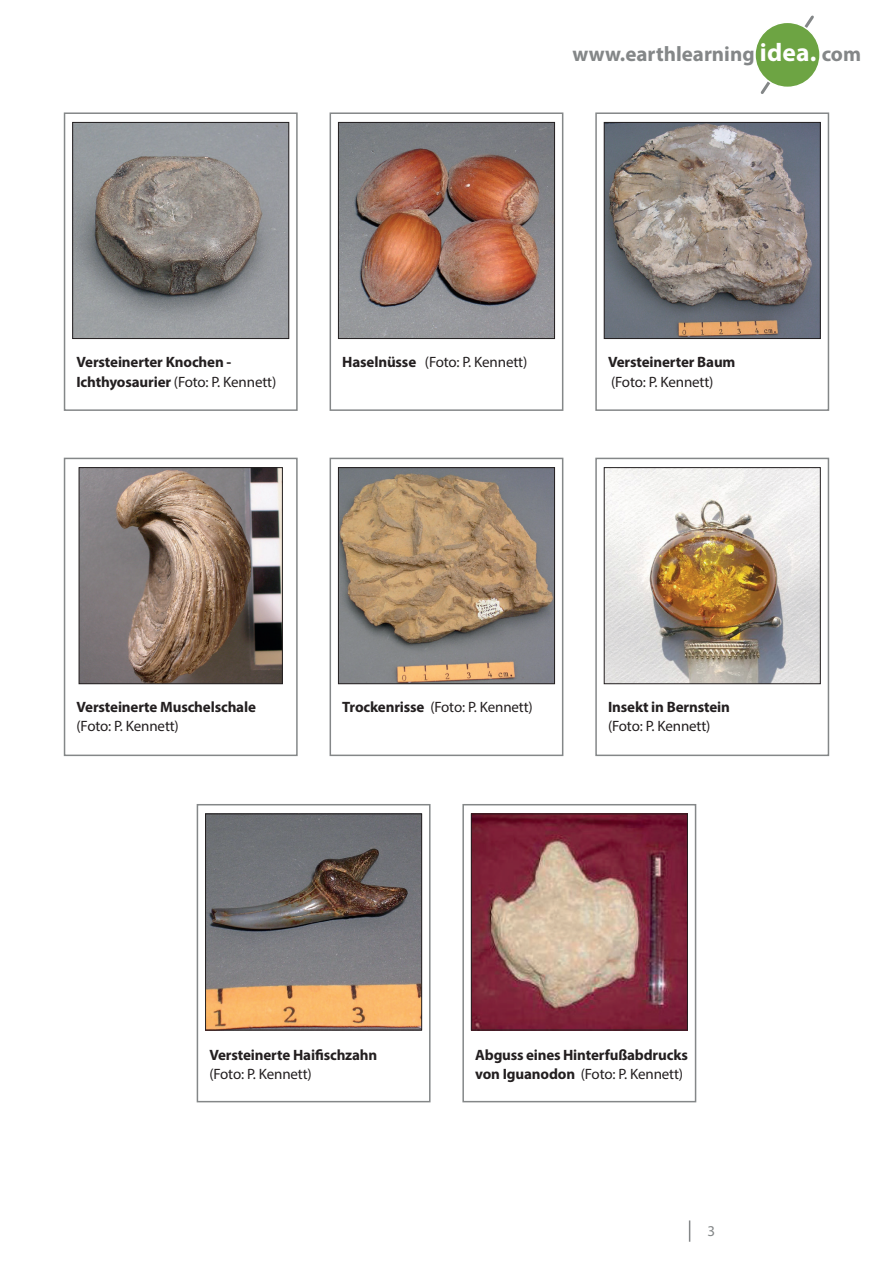
<style>
.page{position:relative;width:893px;height:1263px;background:#fff}
.page>*{position:absolute;margin:0;border:0;box-sizing:border-box;transform-origin:0 0}
.t1{font:700 21px "Myriad Pro";color:#848788}
.t2{font:700 15px/19.5px "Myriad Pro";letter-spacing:-.01em;color:#231f20}
.t3{font:15px "Myriad Pro";letter-spacing:-.01em;color:#231f20}
.t4{font:15px "Myriad Pro";color:#848788}
.s1{font-size:25.5px;color:#fff}
.s2{font-weight:400}
.s3{font-weight:700}
</style>
<div class="page">
<svg style="left:760px;top:15px;width:54px;height:79px"></svg>
<div style="left:755px;top:22px;width:65px;height:65px;background:#6da443;border-radius:50%"></div>
<div style="left:754px;top:22px;width:67px;height:66px;border:2px solid #fff;border-radius:50%"></div>
<svg style="left:689px;top:1220px;width:1px;height:22px"></svg>
<div style="left:64px;top:112px;width:234px;height:299px;border:2px solid #848788"></div>
<div style="left:330px;top:112px;width:233px;height:299px;border:2px solid #848788"></div>
<div style="left:595px;top:112px;width:234px;height:299px;border:2px solid #848788"></div>
<img style="left:74px;top:124px;width:213px;height:213px">
<div style="left:72px;top:122px;width:217px;height:217px;border:1px solid #231f20"></div>
<img style="left:340px;top:124px;width:213px;height:213px">
<div style="left:338px;top:122px;width:217px;height:217px;border:1px solid #231f20"></div>
<img style="left:606px;top:124px;width:213px;height:213px">
<div style="left:604px;top:122px;width:217px;height:217px;border:1px solid #231f20"></div>
<div style="left:64px;top:458px;width:234px;height:298px;border:2px solid #848788"></div>
<div style="left:330px;top:458px;width:233px;height:298px;border:2px solid #848788"></div>
<div style="left:595px;top:458px;width:234px;height:298px;border:2px solid #848788"></div>
<img style="left:81px;top:469px;width:200px;height:213px">
<div style="left:79px;top:467px;width:204px;height:217px;border:1px solid #231f20"></div>
<img style="left:340px;top:469px;width:213px;height:213px">
<div style="left:338px;top:467px;width:217px;height:217px;border:1px solid #231f20"></div>
<img style="left:606px;top:469px;width:213px;height:213px">
<div style="left:604px;top:467px;width:217px;height:217px;border:1px solid #231f20"></div>
<div style="left:197px;top:804px;width:234px;height:298px;border:2px solid #848788"></div>
<div style="left:462px;top:804px;width:234px;height:298px;border:2px solid #848788"></div>
<img style="left:207px;top:815px;width:213px;height:213px">
<div style="left:205px;top:813px;width:217px;height:217px;border:1px solid #231f20"></div>
<img style="left:473px;top:815px;width:213px;height:213px">
<div style="left:471px;top:813px;width:217px;height:217px;border:1px solid #231f20"></div>
<h1 class="t1" style="left:572px;top:41px;width:290px">www.earthlearning <span class="s1">idea.</span> com</h1>
<p class="t2" style="left:77px;top:352px;width:201px">Versteinerter Knochen -<br>Ichthyosaurier <span class="s2">(Foto: P. Kennett)</span></p>
<p class="t3" style="left:342px;top:353px;width:186px"><span class="s3">Haselnüsse</span> (Foto: P. Kennett)</p>
<p class="t2" style="left:608px;top:352px;width:129px">Versteinerter Baum</p>
<p class="t3" style="left:611px;top:373px;width:104px">(Foto: P. Kennett)</p>
<p class="t2" style="left:77px;top:696px;width:181px">Versteinerte Muschelschale</p>
<p class="t3" style="left:77px;top:717px;width:104px">(Foto: P. Kennett)</p>
<p class="t3" style="left:342px;top:697px;width:192px"><span class="s3">Trockenrisse</span> (Foto: P. Kennett)</p>
<p class="t2" style="left:608px;top:696px;width:123px">Insekt in Bernstein</p>
<p class="t3" style="left:608px;top:717px;width:104px">(Foto: P. Kennett)</p>
<p class="t2" style="left:209px;top:1044px;width:169px">Versteinerte Haifischzahn</p>
<p class="t3" style="left:209px;top:1065px;width:104px">(Foto: P. Kennett)</p>
<p class="t2" style="left:475px;top:1044px;width:214px">Abguss eines Hinterfußabdrucks von Iguanodon <span class="s2">(Foto: P. Kennett)</span></p>
<p class="t4" style="left:707px;top:1222px;width:9px">3</p>
</div>
